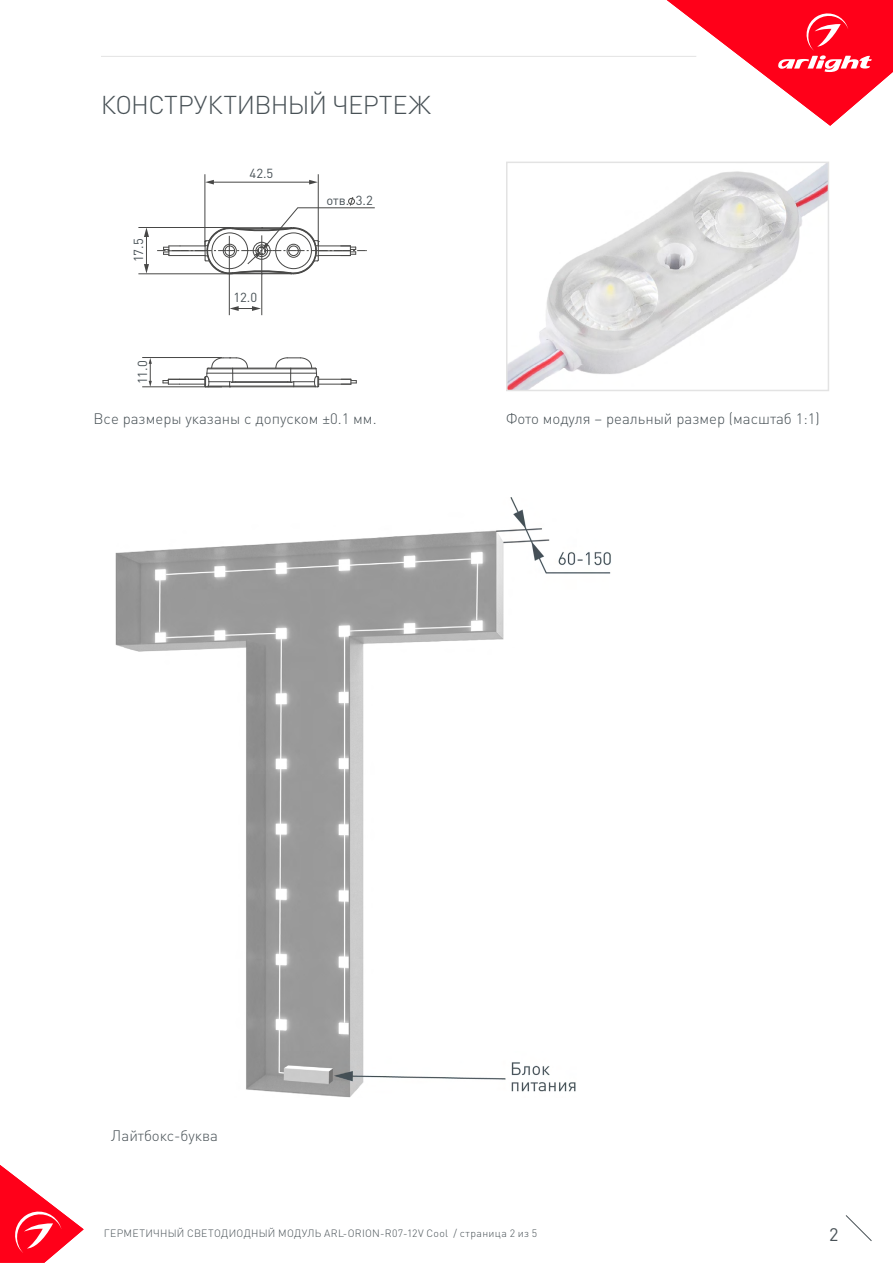
<style>
.page{position:relative;width:893px;height:1263px;background:#fff}
.page>*{position:absolute;margin:0;border:0;box-sizing:border-box;transform-origin:0 0}
.t1{font:300 25.5px "DIN Pro";letter-spacing:-.025em;color:#485156}
.t2{font:18px "DIN Pro";color:#485156}
.t3{font:300 15px "DIN Pro";color:#485156}
.t4{font:13.05px "DIN Pro";color:#485156}
.t5{font:300 10.5px "DIN Pro";letter-spacing:.025em;color:#485156}
</style>
<div class="page">
<svg style="left:845px;top:1215px;width:27px;height:26px"></svg>
<svg style="left:0;top:1165px;width:84px;height:98px"></svg>
<svg style="left:667px;top:0;width:226px;height:126px"></svg>
<hr style="left:208px;top:386px;width:107px;height:1px;background:#474746">
<hr style="left:232px;top:382px;width:60px;height:1px;background:#474746">
<hr style="left:236px;top:381px;width:52px;height:1px;background:#474746">
<hr style="left:319px;top:379px;width:32px;height:1px;background:#474746">
<hr style="left:207px;top:373px;width:109px;height:1px;background:#474746">
<hr style="left:208px;top:368px;width:107px;height:1px;background:#474746">
<svg style="left:341px;top:379px;width:16px;height:6px"></svg>
<hr style="left:319px;top:384px;width:32px;height:1px;background:#474746">
<svg style="left:163px;top:357px;width:85px;height:30px"></svg>
<svg style="left:275px;top:357px;width:44px;height:31px"></svg>
<svg style="left:149px;top:358px;width:3px;height:28px"></svg>
<hr style="left:142px;top:357px;width:80px;height:1px;background:#474746">
<hr style="left:142px;top:386px;width:80px;height:1px;background:#474746">
<hr style="left:212px;top:182px;width:99px;height:1px;background:#474746">
<svg style="left:206px;top:180px;width:8px;height:4px"></svg>
<svg style="left:309px;top:180px;width:9px;height:4px"></svg>
<hr style="left:146px;top:235px;width:1px;height:31px;background:#474746">
<svg style="left:144px;top:228px;width:5px;height:9px"></svg>
<svg style="left:144px;top:264px;width:5px;height:9px"></svg>
<hr style="left:138px;top:227px;width:93px;height:1px;background:#474746">
<hr style="left:138px;top:273px;width:93px;height:1px;background:#474746">
<hr style="left:205px;top:174px;width:1px;height:72px;background:#474746">
<hr style="left:318px;top:174px;width:1px;height:72px;background:#474746">
<svg style="left:230px;top:306px;width:31px;height:5px"></svg>
<hr style="left:261px;top:235px;width:1px;height:80px;background:#474746">
<hr style="left:229px;top:236px;width:1px;height:79px;background:#474746">
<svg style="left:157px;top:196px;width:218px;height:79px"></svg>
<img style="left:116px;top:497px;width:495px;height:600px">
<hr style="left:101px;top:56px;width:595px;height:1px;background:#e3e3e3">
<img style="left:509px;top:165px;width:317px;height:223px">
<div style="left:506px;top:162px;width:323px;height:229px;border:2px solid #e3e3e3"></div>
<h1 class="t1" style="left:101px;top:87px;width:331px">КОНСТРУКТИВНЫЙ ЧЕРТЕЖ</h1>
<p class="t4" style="left:130px;top:262px;width:25px;rotate:-90deg">17.5</p>
<p class="t4" style="left:133px;top:384px;width:25px;rotate:-90deg">11.0</p>
<p class="t4" style="left:250px;top:164px;width:25px">42.5</p>
<p class="t4" style="left:233px;top:289px;width:25px">12.0</p>
<p class="t4" style="left:326px;top:191px;width:48px">отв. 3.2</p>
<p class="t3" style="left:94px;top:408px;width:285px">Все размеры указаны с допуском ±0.1 мм.</p>
<p class="t3" style="left:506px;top:408px;width:315px">Фото модуля – реальный размер (масштаб 1:1)</p>
<p class="t3" style="left:111px;top:1125px;width:108px">Лайтбокс-буква</p>
<p class="t5" style="left:104px;top:1226px;width:435px">ГЕРМЕТИЧНЫЙ СВЕТОДИОДНЫЙ МОДУЛЬ ARL-ORION-R07-12V Cool / страница 2 из 5</p>
<p class="t2" style="left:829px;top:1222px;width:11px">2</p>
</div>
